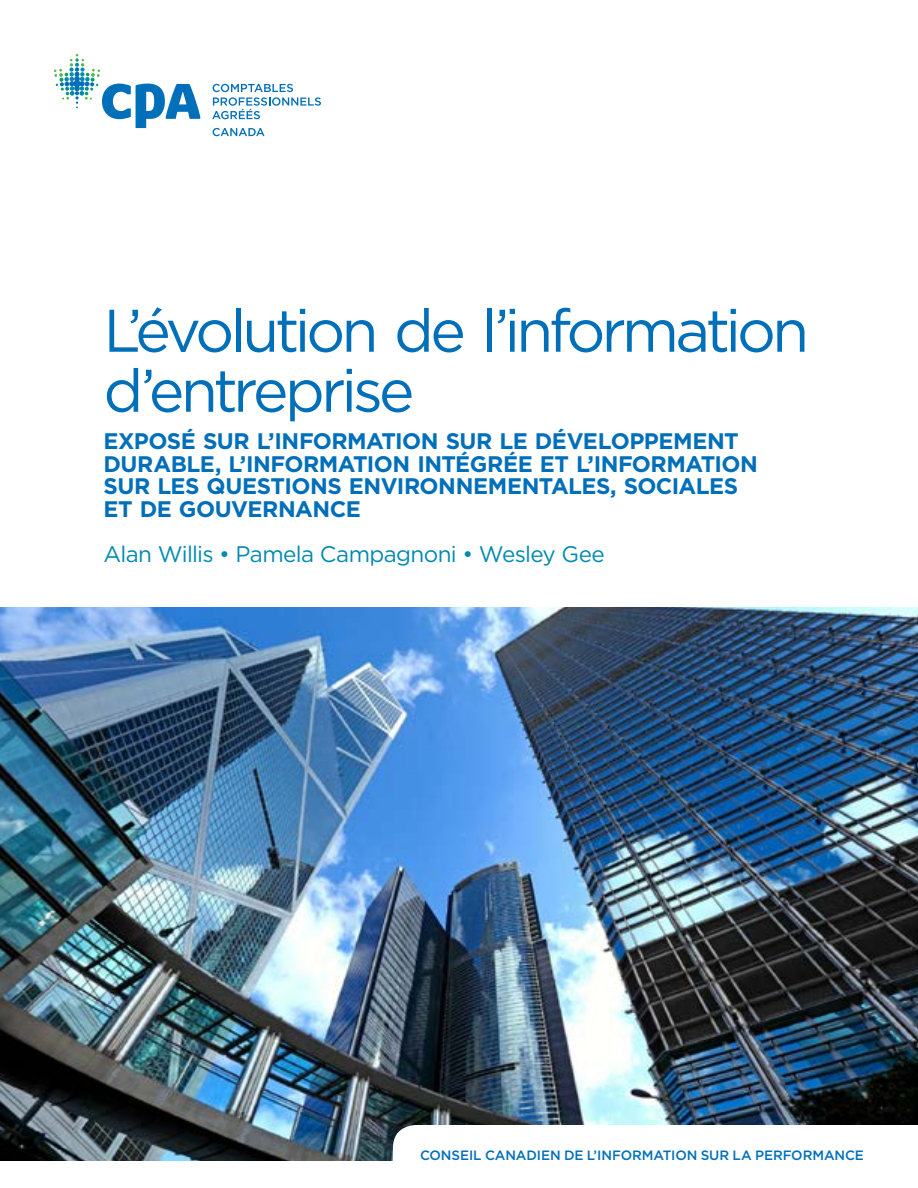
<style>
.page{position:relative;width:918px;height:1188px;background:#fff}
.page>*{position:absolute;margin:0;border:0;box-sizing:border-box;transform-origin:0 0}
.t1{font:60px/60px "Gotham";letter-spacing:-.065em;color:#006fba}
.t2{font:700 22.5px/22.5px "Gotham";letter-spacing:-.02em;color:#006fba}
.t3{font:22.5px "Gotham";letter-spacing:-.03em;color:#008ab0}
.t4{font:500 13.5px "Gotham";letter-spacing:-.005em;color:#006fba}
</style>
<div class="page">
<svg style="left:212px;top:84px;width:109px;height:35px"></svg>
<svg style="left:54px;top:54px;width:146px;height:74px"></svg>
<svg style="left:213px;top:128px;width:52px;height:8px"></svg>
<img style="left:0;top:608px;width:918px;height:553px">
<svg style="left:393px;top:1125px;width:525px;height:36px"></svg>
<h1 class="t1" style="left:104px;top:299px;width:707px">L’évolution de l’information d’entreprise</h1>
<p class="t2" style="left:104px;top:430px;width:656px">EXPOSÉ SUR L’INFORMATION SUR LE DÉVELOPPEMENT DURABLE, L’INFORMATION INTÉGRÉE ET L’INFORMATION SUR LES QUESTIONS ENVIRONNEMENTALES, SOCIALES ET DE GOUVERNANCE</p>
<p class="t3" style="left:104px;top:539px;width:503px">Alan Willis • Pamela Campagnoni • Wesley Gee</p>
<p class="t4" style="left:420px;top:1146px;width:445px">CONSEIL CANADIEN DE L’INFORMATION SUR LA PERFORMANCE</p>
</div>
